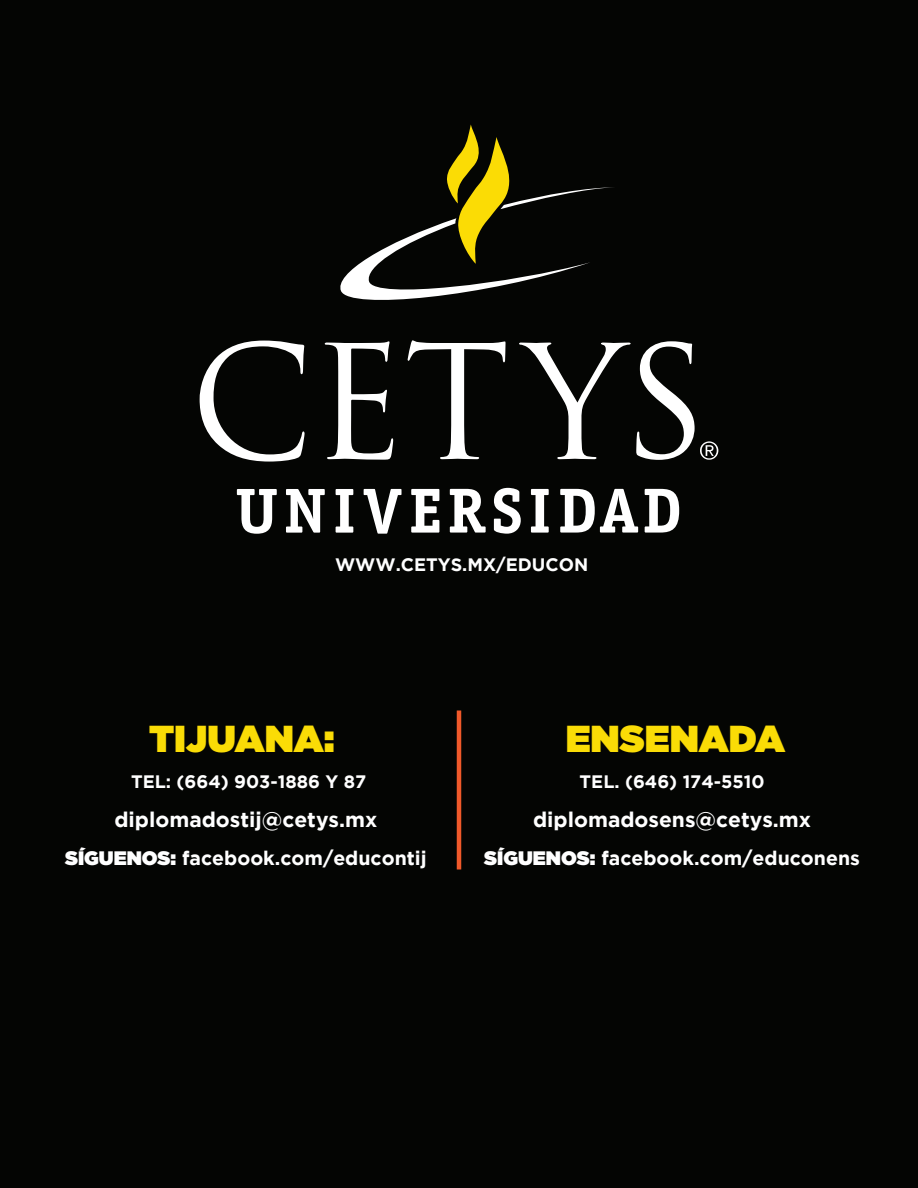
<style>
.page{position:relative;width:918px;height:1188px;background:#040503}
.page>*{position:absolute;margin:0;border:0;box-sizing:border-box;transform-origin:0 0}
.t1{font:900 37.5px "Gotham";color:#fadc06}
.t2{font:700 21px "Gotham";color:#fff}
.t3{font:700 19.5px "Gotham";color:#fff}
.t4{font:700 18px "Gotham";color:#fff}
.s1{font-weight:900}
</style>
<div class="page">
<svg style="left:340px;top:124px;width:273px;height:176px"></svg>
<svg style="left:450px;top:489px;width:36px;height:44px"></svg>
<svg style="left:560px;top:489px;width:78px;height:44px"></svg>
<svg style="left:645px;top:489px;width:34px;height:44px"></svg>
<svg style="left:286px;top:489px;width:39px;height:44px"></svg>
<svg style="left:237px;top:489px;width:40px;height:45px"></svg>
<svg style="left:336px;top:489px;width:17px;height:44px"></svg>
<svg style="left:494px;top:488px;width:27px;height:46px"></svg>
<svg style="left:411px;top:489px;width:28px;height:44px"></svg>
<svg style="left:364px;top:489px;width:38px;height:45px"></svg>
<svg style="left:531px;top:489px;width:18px;height:44px"></svg>
<svg style="left:408px;top:340px;width:98px;height:119px"></svg>
<svg style="left:325px;top:341px;width:68px;height:119px"></svg>
<svg style="left:200px;top:341px;width:105px;height:121px"></svg>
<svg style="left:519px;top:341px;width:199px;height:119px"></svg>
<hr style="left:457px;top:711px;width:4px;height:159px;background:#f0592a">
<p class="t4" style="left:335px;top:554px;width:255px">WWW.CETYS.MX/EDUCON</p>
<h1 class="t1" style="left:149px;top:712px;width:187px">TIJUANA:</h1>
<p class="t4" style="left:131px;top:771px;width:237px">TEL: (664) 903-1886 Y 87</p>
<p class="t2" style="left:114px;top:807px;width:264px">diplomadostij@cetys.mx</p>
<p class="t3" style="left:65px;top:847px;width:363px"><span class="s1">SÍGUENOS:</span> facebook.com/educontij</p>
<h1 class="t1" style="left:566px;top:712px;width:221px">ENSENADA</h1>
<p class="t4" style="left:580px;top:771px;width:186px">TEL. (646) 174-5510</p>
<p class="t2" style="left:533px;top:807px;width:280px">diplomadosens@cetys.mx</p>
<p class="t3" style="left:484px;top:847px;width:377px"><span class="s1">SÍGUENOS:</span> facebook.com/educonens</p>
</div>
